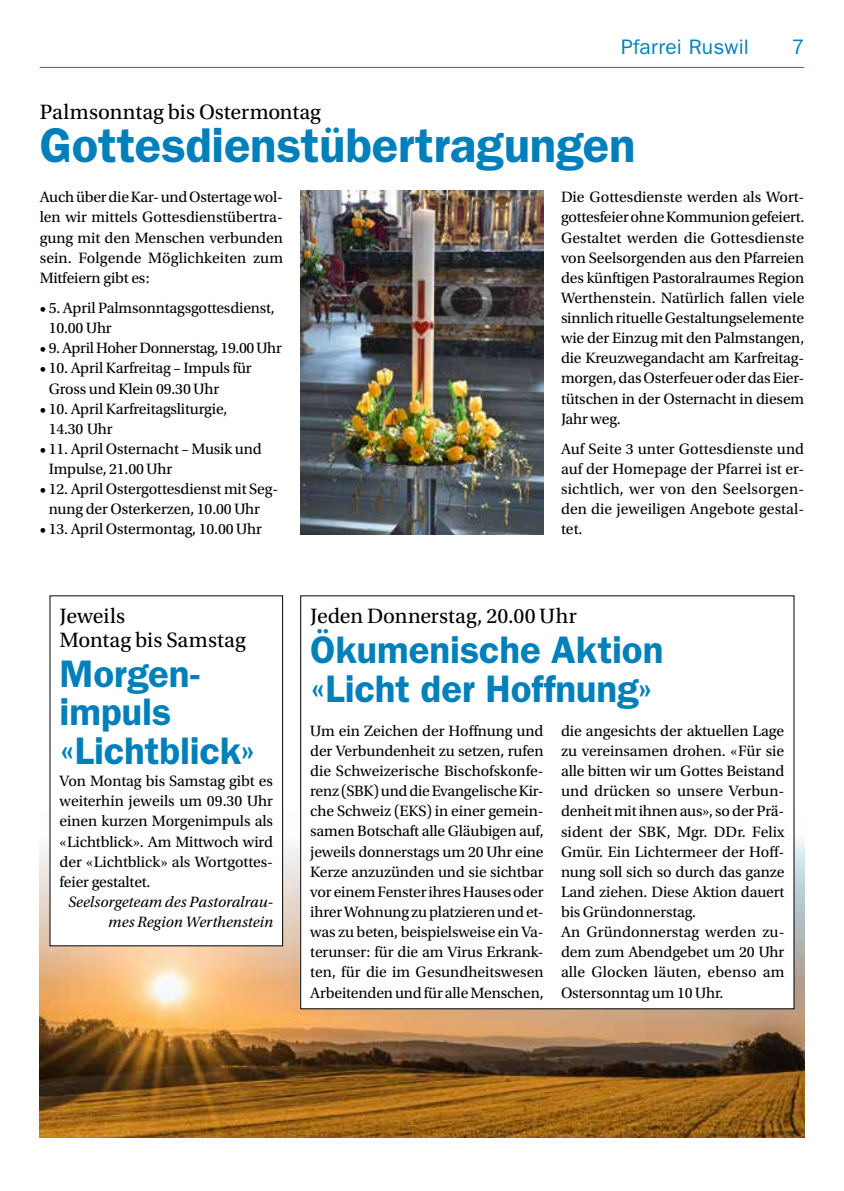
<style>
.page{position:relative;width:844px;height:1191px;background:#fff}
.page>*{position:absolute;margin:0;border:0;box-sizing:border-box;transform-origin:0 0}
.t1{font:600 49px "ITC Franklin Gothic Std";letter-spacing:-.005em;color:#0080ba}
.t2{font:600 38.5px/38.5px "ITC Franklin Gothic Std";letter-spacing:-.005em;color:#0080ba}
.t3{font:21.88px/23.6px "Utopia Std";color:#000}
.t4{font:21px "ITC Franklin Gothic Std";letter-spacing:.01em;color:#0080ba}
.t5{font:15.75px/20.1px "Utopia Std";letter-spacing:-.01em;color:#000;text-align:justify}
.t6{font:italic 15.75px/20.1px "Utopia Std";color:#000;text-align:right}
</style>
<div class="page">
<hr style="left:40px;top:67px;width:764px;height:1px;background:#0080ba">
<img style="left:40px;top:811px;width:764px;height:326px">
<img style="left:300px;top:190px;width:243px;height:344px">
<div style="left:300px;top:596px;width:493px;height:412px;background:#fff"></div>
<div style="left:50px;top:596px;width:232px;height:349px;background:#fff"></div>
<div style="left:50px;top:595px;width:233px;height:351px;border:1px solid #000"></div>
<h3 class="t4" style="left:621px;top:35px;width:129px">Pfarrei Ruswil</h3>
<h3 class="t4" style="left:791px;top:35px;width:14px">7</h3>
<h3 class="t3" style="left:40px;top:100px;width:283px">Palmsonntag bis Ostermontag</h3>
<h1 class="t1" style="left:40px;top:116px;width:597px">Gottesdienstübertragungen</h1>
<p class="t5" style="left:561px;top:187px;width:245px">Die Gottesdienste werden als Wort&shy;gottesfeier ohne Kommunion gefeiert.<br>Gestaltet werden die Gottesdienste von Seelsorgenden aus den Pfarreien des künftigen Pastoralraumes Region Werthenstein. Natürlich fallen viele sinnlich rituelle Gestaltungselemente wie der Einzug mit den Palmstangen, die Kreuzwegandacht am Karfreitag&shy;morgen, das Osterfeuer oder das Eier&shy;tütschen in der Osternacht in diesem Jahr weg.</p>
<p class="t5" style="left:561px;top:439px;width:245px">Auf Seite 3 unter Gottesdienste und auf der Homepage der Pfarrei ist er&shy;sichtlich, wer von den Seelsorgen&shy;den die jeweiligen Angebote gestal&shy;tet.</p>
<p class="t5" style="left:40px;top:187px;width:245px">Auch über die Kar- und Ostertage wol&shy;len wir mittels Gottesdienstübertra&shy;gung mit den Menschen verbunden sein. Folgende Möglichkeiten zum Mitfeiern gibt es:</p>
<p class="t5" style="left:49px;top:298px;width:227px;text-indent:-9px">• 5. April Palmsonntagsgottesdienst,<br>10.00 Uhr</p>
<p class="t5" style="left:40px;top:338px;width:243px">• 9. April Hoher Donnerstag, 19.00 Uhr</p>
<p class="t5" style="left:49px;top:358px;width:204px;text-indent:-9px">• 10. April Karfreitag – Impuls für<br>Gross und Klein 09.30 Uhr</p>
<p class="t5" style="left:49px;top:399px;width:180px;text-indent:-9px">• 10. April Karfreitagsliturgie,<br>14.30 Uhr</p>
<p class="t5" style="left:49px;top:439px;width:214px;text-indent:-9px">• 11. April Osternacht – Musik und<br>Impulse, 21.00 Uhr</p>
<p class="t5" style="left:40px;top:479px;width:240px;text-align:center">• 12. April Ostergottesdienst mit Seg&shy;nung der Osterkerzen, 10.00 Uhr</p>
<p class="t5" style="left:40px;top:519px;width:223px">• 13. April Ostermontag, 10.00 Uhr</p>
<h3 class="t3" style="left:60px;top:604px;width:188px">Jeweils<br>Montag bis Samstag</h3>
<h2 class="t2" style="left:60px;top:654px;width:197px">Morgen&shy;impuls «Lichtblick»</h2>
<p class="t5" style="left:60px;top:771px;width:215px">Von Montag bis Samstag gibt es weiterhin jeweils um 09.30 Uhr einen kurzen Morgenimpuls als «Lichtblick». Am Mittwoch wird der «Lichtblick» als Wortgottes&shy;feier gestaltet.</p>
<p class="t6" style="left:68px;top:892px;width:206px">Seelsorgeteam des Pastoralrau&shy;mes Region Werthenstein</p>
<h3 class="t3" style="left:310px;top:604px;width:268px">Jeden Donnerstag, 20.00 Uhr</h3>
<h2 class="t2" style="left:310px;top:631px;width:354px">Ökumenische Aktion «Licht der Hoffnung»</h2>
<p class="t5" style="left:310px;top:721px;width:235px">Um ein Zeichen der Hoffnung und der Verbundenheit zu setzen, rufen die Schweizerische Bischofskonfe&shy;renz (SBK) und die Evangelische Kir&shy;che Schweiz (EKS) in einer gemein&shy;samen Botschaft alle Gläubigen auf, jeweils donnerstags um 20 Uhr eine Kerze anzuzünden und sie sichtbar vor einem Fenster ihres Hauses oder ihrer Wohnung zu platzieren und et&shy;was zu beten, beispielsweise ein Va&shy;terunser: für die am Virus Erkrank&shy;ten, für die im Gesundheitswesen Arbeitenden und für alle Menschen,</p>
<p class="t5" style="left:561px;top:721px;width:225px;text-align:left">die angesichts der aktuellen Lage zu vereinsamen drohen. «Für sie alle bitten wir um Gottes Beistand und drücken so unsere Verbun&shy;denheit mit ihnen aus», so der Prä&shy;sident der SBK, Mgr. DDr. Felix<br>Gmür. Ein Lichtermeer der Hoff&shy;nung soll sich so durch das ganze<br>Land ziehen. Diese Aktion dauert bis Gründonnerstag.<br>An Gründonnerstag werden zu&shy;dem zum Abendgebet um 20 Uhr alle Glocken läuten, ebenso am<br>Ostersonntag um 10 Uhr.</p>
</div>
